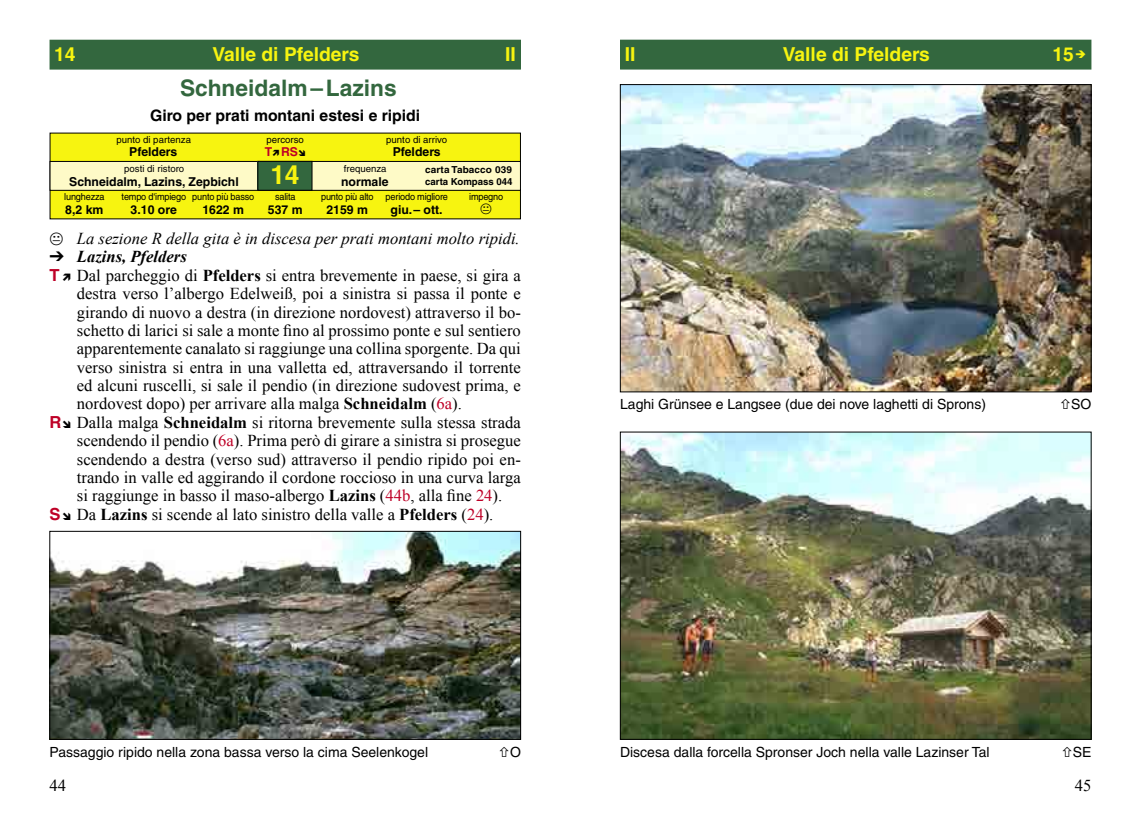
<style>
.page{position:relative;width:1141px;height:819px;background:#fff}
.page>*{position:absolute;margin:0;border:0;box-sizing:border-box;transform-origin:0 0}
.t1{font:700 22.75px "Helvetica";color:#33673e}
.t2{font:700 19.25px "Helvetica";color:#f7f410}
.t3{font:16.62px "Times New Roman";color:#000}
.t4{font:italic 16.62px "Times New Roman";color:#000}
.t5{font:italic 700 16.62px "Times New Roman";color:#000}
.t6{font:700 15.75px "Helvetica";color:#000}
.t7{font:14px "Helvetica";color:#000}
.t8{font:700 12.25px "Helvetica";color:#000}
.t9{font:700 12.25px "Helvetica";color:#be0027}
.t10{font:9.62px "Helvetica";letter-spacing:-.02em;color:#000;scale:.95 1}
.t11{font:9.62px "Helvetica";color:#000}
.t12{font:700 9.62px/12.1px "Helvetica";letter-spacing:.005em;color:#000;scale:1.04 1}
.s1{font-family:"Helvetica";font-weight:700;color:#be0027}
.s2{font-weight:700}
.s3{color:#be0027}
</style>
<div class="page">
<div style="left:50px;top:40px;width:470px;height:29px;background:#33673e"></div>
<div style="left:50px;top:133px;width:470px;height:86px;background:#f7f410"></div>
<div style="left:50px;top:161px;width:470px;height:29px;background:#fefac7"></div>
<div style="left:50px;top:161px;width:471px;height:30px;border:1px solid #000"></div>
<div style="left:258px;top:161px;width:54px;height:29px;background:#33673e"></div>
<div style="left:257px;top:161px;width:55px;height:30px;border:1px solid #000"></div>
<div style="left:621px;top:40px;width:470px;height:29px;background:#33673e"></div>
<img style="left:52px;top:533px;width:467px;height:204px">
<div style="left:50px;top:531px;width:471px;height:208px;border:1px solid #000"></div>
<img style="left:622px;top:86px;width:467px;height:304px">
<div style="left:620px;top:84px;width:471px;height:308px;border:1px solid #000"></div>
<img style="left:622px;top:434px;width:467px;height:303px">
<div style="left:620px;top:432px;width:471px;height:307px;border:1px solid #000"></div>
<p class="t2" style="left:54px;top:42px;width:23px">14</p>
<p class="t2" style="left:212px;top:42px;width:149px">Valle di Pfelders</p>
<p class="t2" style="left:505px;top:42px;width:12px">II</p>
<p class="t1" style="left:180px;top:74px;width:218px">Schneidalm – Lazins</p>
<p class="t6" style="left:150px;top:106px;width:272px">Giro per prati montani estesi e ripidi</p>
<p class="t11" style="left:116px;top:134px;width:76px">punto di partenza</p>
<p class="t11" style="left:267px;top:134px;width:39px">percorso</p>
<p class="t11" style="left:386px;top:134px;width:62px">punto di arrivo</p>
<p class="t8" style="left:129px;top:145px;width:50px">Pfelders</p>
<p class="t9" style="left:265px;top:145px;width:35px">T RS</p>
<p class="t8" style="left:393px;top:145px;width:50px">Pfelders</p>
<p class="t8" style="left:69px;top:174px;width:232px">Schneidalm, Lazins, Zepbichl <sup>14</sup></p>
<p class="t11" style="left:124px;top:163px;width:62px">posti di ristoro</p>
<p class="t11" style="left:344px;top:163px;width:44px">frequenza</p>
<p class="t8" style="left:341px;top:174px;width:49px">normale</p>
<p class="t12" style="left:425px;top:163px;width:86px">carta Tabacco 039 carta Kompass 044</p>
<p class="t10" style="left:64px;top:191px;width:44px">lunghezza</p>
<p class="t10" style="left:122px;top:191px;width:141px">tempo d‘impiego punto più basso</p>
<p class="t10" style="left:275px;top:191px;width:23px">salita</p>
<p class="t10" style="left:321px;top:191px;width:135px">punto più alto periodo migliore</p>
<p class="t10" style="left:469px;top:191px;width:37px">impegno</p>
<p class="t8" style="left:65px;top:202px;width:40px">8,2 km</p>
<p class="t8" style="left:131px;top:202px;width:48px">3.10 ore</p>
<p class="t8" style="left:202px;top:202px;width:43px">1622 m</p>
<p class="t8" style="left:268px;top:202px;width:36px">537 m</p>
<p class="t8" style="left:326px;top:202px;width:43px">2159 m</p>
<p class="t8" style="left:391px;top:202px;width:54px">giu. – ott.</p>
<p class="t4" style="left:77px;top:227px;width:444px">La sezione R della gita è in discesa per prati montani molto ripidi.</p>
<p class="t5" style="left:50px;top:245px;width:139px">➔ Lazins, Pfelders</p>
<p class="t3" style="left:50px;top:264px;width:473px"><span class="s1">T</span> Dal parcheggio di <span class="s2">Pfelders</span> si entra brevemente in paese, si gira a</p>
<p class="t3" style="left:77px;top:282px;width:445px">destra verso l’albergo Edelweiß, poi a sinistra si passa il ponte e</p>
<p class="t3" style="left:77px;top:301px;width:445px">girando di nuovo a destra (in direzione nordovest) attraverso il bo-</p>
<p class="t3" style="left:77px;top:319px;width:445px">schetto di larici si sale a monte fino al prossimo ponte e sul sentiero</p>
<p class="t3" style="left:77px;top:337px;width:445px">apparentemente canalato si raggiunge una collina sporgente. Da qui</p>
<p class="t3" style="left:77px;top:356px;width:445px">verso sinistra si entra in una valletta ed, attraversando il torrente</p>
<p class="t3" style="left:77px;top:374px;width:445px">ed alcuni ruscelli, si sale il pendio (in direzione sudovest prima, e</p>
<p class="t3" style="left:77px;top:392px;width:387px">nordovest dopo) per arrivare alla malga <span class="s2">Schneidalm</span> (<span class="s3">6a</span>).</p>
<p class="t3" style="left:50px;top:411px;width:473px"><span class="s1">R</span> Dalla malga <span class="s2">Schneidalm</span> si ritorna brevemente sulla stessa strada</p>
<p class="t3" style="left:77px;top:429px;width:445px">scendendo il pendio (<span class="s3">6a</span>). Prima però di girare a sinistra si prosegue</p>
<p class="t3" style="left:77px;top:448px;width:445px">scendendo a destra (verso sud) attraverso il pendio ripido poi en-</p>
<p class="t3" style="left:77px;top:466px;width:445px">trando in valle ed aggirando il cordone roccioso in una curva larga</p>
<p class="t3" style="left:77px;top:484px;width:427px">si raggiunge in basso il maso-albergo <span class="s2">Lazins</span> (<span class="s3">44b</span>, alla fine <span class="s3">24</span>).</p>
<p class="t3" style="left:50px;top:503px;width:445px"><span class="s1">S</span> Da <span class="s2">Lazins</span> si scende al lato sinistro della valle a <span class="s2">Pfelders</span> (<span class="s3">24</span>).</p>
<p class="t7" style="left:50px;top:743px;width:380px">Passaggio ripido nella zona bassa verso la cima Seelenkogel</p>
<p class="t7" style="left:510px;top:743px;width:12px">O</p>
<p class="t3" style="left:50px;top:774px;width:18px">44</p>
<p class="t2" style="left:625px;top:42px;width:12px">II</p>
<p class="t2" style="left:783px;top:42px;width:149px">Valle di Pfelders</p>
<p class="t2" style="left:1053px;top:42px;width:35px">15➔</p>
<p class="t7" style="left:620px;top:396px;width:367px">Laghi Grünsee e Langsee (due dei nove laghetti di Sprons)</p>
<p class="t7" style="left:1071px;top:396px;width:22px">SO</p>
<p class="t7" style="left:620px;top:743px;width:371px">Discesa dalla forcella Spronser Joch nella valle Lazinser Tal</p>
<p class="t7" style="left:1073px;top:743px;width:20px">SE</p>
<p class="t3" style="left:1075px;top:774px;width:18px">45</p>
</div>
